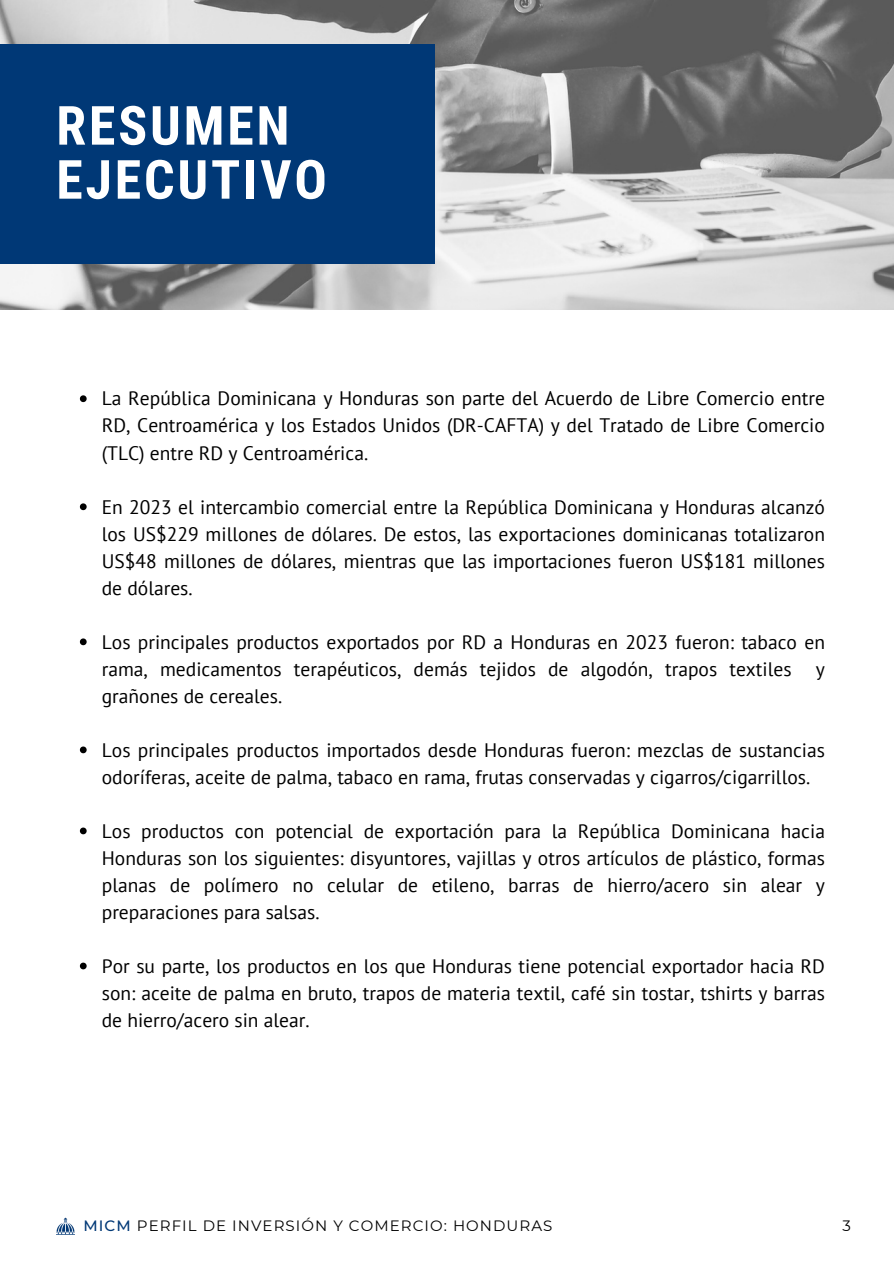
<style>
.page{position:relative;width:894px;height:1264px;background:#fff}
.page>*{position:absolute;margin:0;border:0;box-sizing:border-box;transform-origin:0 0}
.t1{font:700 54px/54px "Roboto Condensed";letter-spacing:.05em;color:#fff}
.t2{font:19.5px/27px "PT Sans";color:#000;text-align:justify}
.t3{font:15px "Montserrat";letter-spacing:.07em;color:#000}
.s1{font-weight:500;color:#003876}
</style>
<div class="page">
<svg style="left:80px;top:395px;width:7px;height:7px"></svg>
<svg style="left:80px;top:503px;width:7px;height:7px"></svg>
<svg style="left:80px;top:638px;width:7px;height:7px"></svg>
<svg style="left:80px;top:746px;width:7px;height:7px"></svg>
<svg style="left:80px;top:827px;width:7px;height:7px"></svg>
<svg style="left:80px;top:962px;width:7px;height:7px"></svg>
<img style="left:0;top:0;width:893px;height:309px">
<div style="left:0;top:45px;width:435px;height:218px;background:#003876"></div>
<img style="left:56px;top:1217px;width:18px;height:17px">
<p class="t1" style="left:56px;top:99px;width:272px">RESUMEN<br>EJECUTIVO</p>
<p class="t2" style="left:102px;top:385px;width:724px">La República Dominicana y Honduras son parte del Acuerdo de Libre Comercio entre RD, Centroamérica y los Estados Unidos (DR-CAFTA) y del Tratado de Libre Comercio (TLC) entre RD y Centroamérica.</p>
<h1 class="t2" style="left:102px;top:493px;width:724px">En 2023 el intercambio comercial entre la República Dominicana y Honduras alcanzó los US$229 millones de dólares. De estos, las exportaciones dominicanas totalizaron US$48 millones de dólares, mientras que las importaciones fueron US$181 millones de dólares.</h1>
<p class="t2" style="left:102px;top:628px;width:724px">Los principales productos exportados por RD a Honduras en 2023 fueron: tabaco en rama, medicamentos terapéuticos, demás tejidos de algodón, trapos textiles y grañones de cereales.</p>
<p class="t2" style="left:102px;top:736px;width:724px">Los principales productos importados desde Honduras fueron: mezclas de sustancias odoríferas, aceite de palma, tabaco en rama, frutas conservadas y cigarros/cigarrillos.</p>
<p class="t2" style="left:102px;top:817px;width:724px">Los productos con potencial de exportación para la República Dominicana hacia Honduras son los siguientes: disyuntores, vajillas y otros artículos de plástico, formas planas de polímero no celular de etileno, barras de hierro/acero sin alear y preparaciones para salsas.</p>
<p class="t2" style="left:102px;top:952px;width:724px">Por su parte, los productos en los que Honduras tiene potencial exportador hacia RD son: aceite de palma en bruto, trapos de materia textil, café sin tostar, tshirts y barras de hierro/acero sin alear.</p>
<p class="t3" style="left:84px;top:1216px;width:470px"><span class="s1">MICM</span> PERFIL DE INVERSIÓN Y COMERCIO: HONDURAS</p>
<p class="t3" style="left:842px;top:1216px;width:10px">3</p>
</div>
